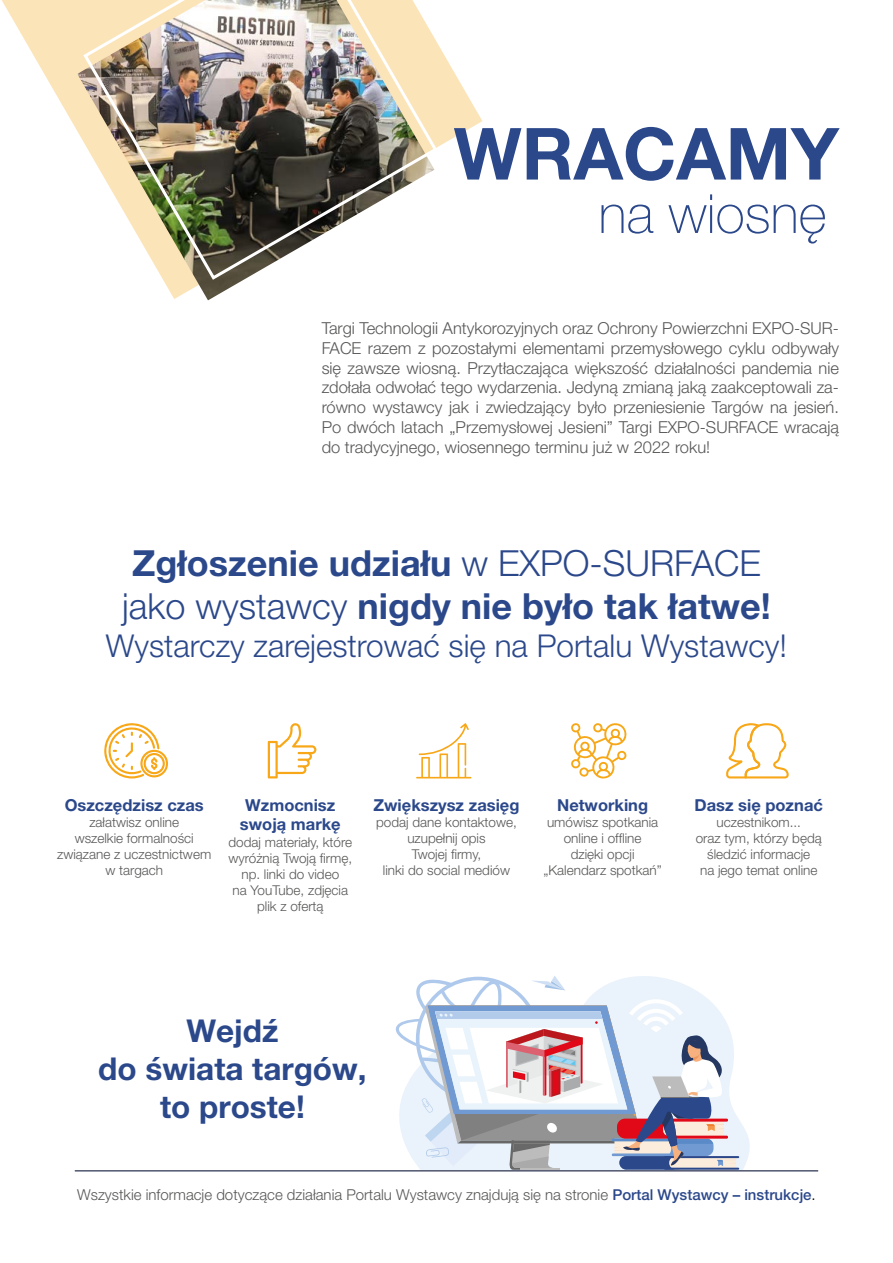
<style>
.page{position:relative;width:893px;height:1263px;background:#fff}
.page>*{position:absolute;margin:0;border:0;box-sizing:border-box;transform-origin:0 0}
.t1{font:700 72px "Helvetica Neue LT Pro";color:#2b488b}
.t2{font:100 54px "Helvetica Neue LT Pro";color:#2b488b}
.t3{font:700 36px/43.2px "Helvetica Neue LT Pro";color:#2b488b}
.t4{font:300 31.5px "Helvetica Neue LT Pro";color:#2b488b}
.t5{font:700 31.5px/37.8px "Helvetica Neue LT Pro";color:#2b488b;text-align:center}
.t6{font:300 16.5px/19.8px "Helvetica Neue LT Pro";color:#575756;text-align:justify}
.t7{font:700 16.5px/19.8px "Helvetica Neue LT Pro";color:#2b488b;text-align:center}
.t8{font:300 15px "Helvetica Neue LT Pro";color:#575756}
.t9{font:300 13.5px/16.2px "Helvetica Neue LT Pro";color:#575756;text-align:center}
.s1{font-weight:300}
.s2{font-weight:500;color:#2b488b}
.s3{color:#000}
</style>
<div class="page">
<svg style="left:1px;top:0;width:481px;height:146px"></svg>
<img style="left:77px;top:0;width:163px;height:300px">
<img style="left:81px;top:0;width:358px;height:282px">
<svg style="left:104px;top:723px;width:64px;height:55px"></svg>
<svg style="left:416px;top:723px;width:55px;height:55px"></svg>
<svg style="left:268px;top:723px;width:48px;height:55px"></svg>
<svg style="left:726px;top:723px;width:63px;height:55px"></svg>
<svg style="left:571px;top:723px;width:55px;height:55px"></svg>
<svg style="left:736px;top:1115px;width:14px;height:55px"></svg>
<hr style="left:664px;top:1168px;width:75px;height:2px;background:#2b488b">
<hr style="left:664px;top:1156px;width:75px;height:2px;background:#2b488b">
<svg style="left:395px;top:976px;width:341px;height:194px"></svg>
<hr style="left:75px;top:1170px;width:743px;height:1px;background:#2e3552">
<h1 class="t1" style="left:454px;top:109px;width:387px">WRACAMY</h1>
<h2 class="t2" style="left:598px;top:183px;width:230px">na wiosnę</h2>
<p class="t6" style="left:322px;top:318px;width:519px">Targi Technologii Antykorozyjnych oraz Ochrony Powierzchni EXPO-SUR-FACE razem z pozostałymi elementami przemysłowego cyklu odbywały się zawsze wiosną. Przytłaczająca większość działalności pandemia nie zdołała odwołać tego wydarzenia. Jedyną zmianą jaką zaakceptowali za&shy;równo wystawcy jak i zwiedzający było przeniesienie Targów na jesień.<br>Po dwóch latach „Przemysłowej Jesieni” Targi EXPO-SURFACE wracają do tradycyjnego, wiosennego terminu już w 2022 roku!</p>
<h3 class="t3" style="left:122px;top:540px;width:650px">Zgłoszenie udziału <span class="s1">w EXPO-SURFACE jako wystawcy</span> nigdy nie było tak łatwe!</h3>
<h3 class="t4" style="left:106px;top:626px;width:682px">Wystarczy zarejestrować się na Portalu Wystawcy!</h3>
<p class="t7" style="left:65px;top:794px;width:141px">Oszczędzisz czas</p>
<p class="t9" style="left:57px;top:813px;width:156px">załatwisz online<br>wszelkie formalności związane z uczestnictwem w targach</p>
<p class="t7" style="left:240px;top:794px;width:102px">Wzmocnisz swoją markę</p>
<p class="t9" style="left:229px;top:833px;width:125px">dodaj materiały, które wyróżnią Twoją firmę, np. linki do video<br>na YouTube, zdjęcia plik z ofertą</p>
<p class="t7" style="left:373px;top:794px;width:148px">Zwiększysz zasięg</p>
<p class="t9" style="left:376px;top:813px;width:142px">podaj dane kontaktowe, uzupełnij opis<br>Twojej firmy,<br>linki do social mediów</p>
<p class="t7" style="left:557px;top:794px;width:93px">Networking</p>
<p class="t9" style="left:543px;top:813px;width:120px">umówisz spotkania online i offline<br>dzięki opcji „Kalendarz spotkań”</p>
<p class="t7" style="left:695px;top:794px;width:130px">Dasz się poznać</p>
<p class="t9" style="left:696px;top:813px;width:128px">uczestnikom...<br>oraz tym, którzy będą śledzić informacje<br>na jego temat online</p>
<h3 class="t5" style="left:98px;top:1011px;width:270px">Wejdź<br>do świata targów, to proste!</h3>
<p class="t8" style="left:77px;top:1185px;width:740px">Wszystkie informacje dotyczące działania Portalu Wystawcy znajdują się na stronie <span class="s2">Portal Wystawcy – instrukcje</span><span class="s3">.</span></p>
</div>
